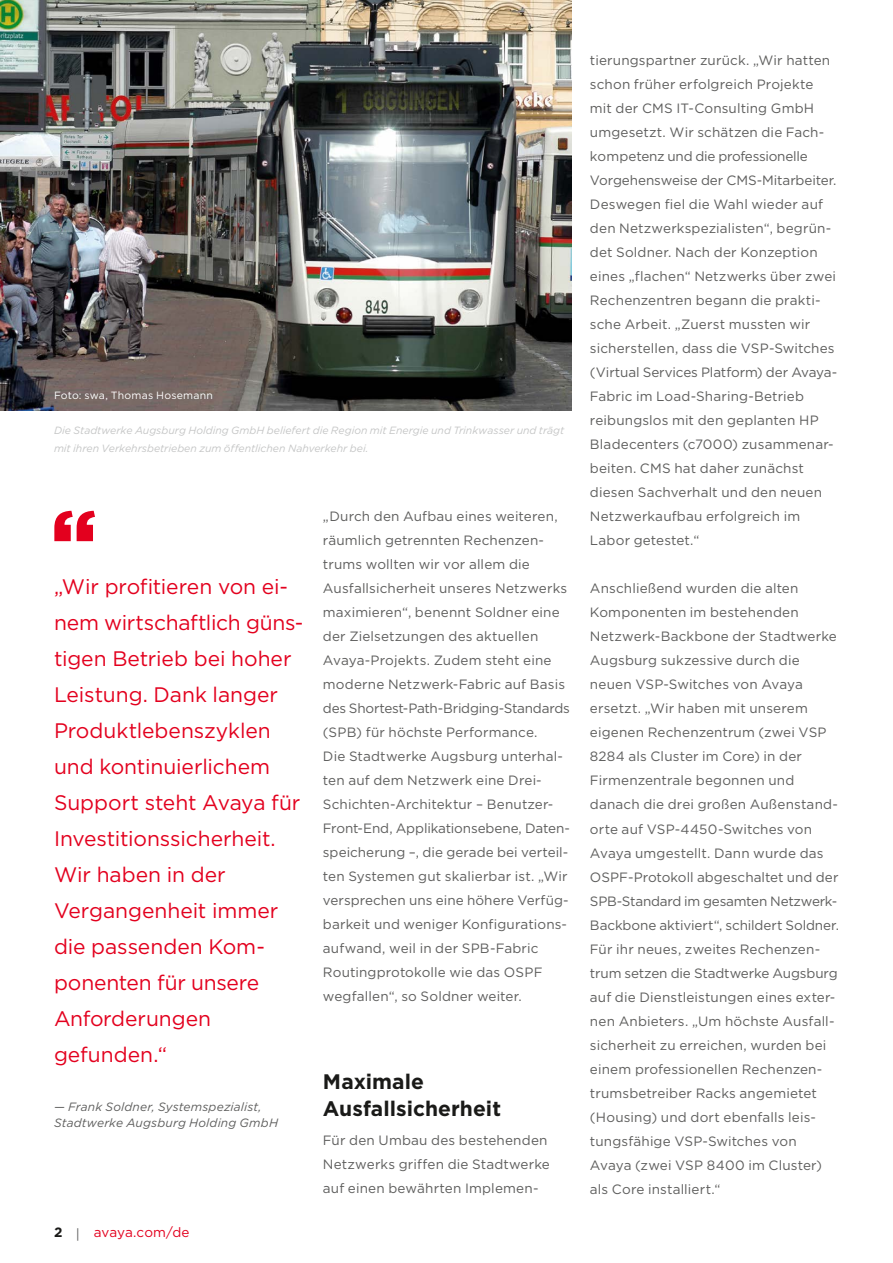
<style>
.page{position:relative;width:893px;height:1263px;background:#fff}
.page>*{position:absolute;margin:0;border:0;box-sizing:border-box;transform-origin:0 0}
.t1{font:900 84px "Gotham";color:#e3001e}
.t2{font:21px/36px "Gotham";letter-spacing:-.005em;color:#e3001e}
.t3{font:700 21px/27px "Gotham";color:#1a1a18}
.t4{font:13.5px/24px "Gotham";letter-spacing:.01em;color:#5e5e5d}
.t5{font:13.5px "Gotham";color:#e3001e}
.t6{font:italic 12px/16.5px "Gotham";letter-spacing:.015em;color:#5e5e5d}
.t7{font:italic 10.5px/18px "Gotham";color:#c5c6c6}
.t8{font:10.5px "Gotham";letter-spacing:.02em;color:#fff}
.s1{font-weight:700;color:#1a1a18}
.s2{color:#5e5e5d}
</style>
<div class="page">
<img style="left:0;top:0;width:572px;height:410px">
<p class="t8" style="left:54px;top:390px;width:161px">Foto: swa, Thomas Hosemann</p>
<p class="t7" style="left:54px;top:421px;width:512px">Die Stadtwerke Augsburg Holding GmbH beliefert die Region mit Energie und Trinkwasser und trägt mit ihren Verkehrsbetrieben zum öffentlichen Nahverkehr bei.</p>
<h1 class="t1" style="left:51px;top:492px;width:47px">“</h1>
<p class="t4" style="left:323px;top:504px;width:248px">„Durch den Aufbau eines weiteren, räumlich getrennten Rechenzen&shy;trums wollten wir vor allem die Ausfallsicherheit unseres Netzwerks maximieren“, benennt Soldner eine der Zielsetzungen des aktuellen Avaya-Projekts. Zudem steht eine moderne Netzwerk-Fabric auf Basis des Shortest-Path-Bridging-Standards (SPB) für höchste Performance.<br>Die Stadtwerke Augsburg unterhal&shy;ten auf dem Netzwerk eine Drei-Schichten-Architektur – Benutzer-Front-End, Applikationsebene, Daten&shy;speicherung –, die gerade bei verteil&shy;ten Systemen gut skalierbar ist. „Wir versprechen uns eine höhere Verfüg&shy;barkeit und weniger Konfigurations&shy;aufwand, weil in der SPB-Fabric Routingprotokolle wie das OSPF wegfallen“, so Soldner weiter.</p>
<p class="t2" style="left:54px;top:568px;width:251px">„Wir profitieren von ei&shy;nem wirtschaftlich güns&shy;tigen Betrieb bei hoher<br>Leistung. Dank langer<br>Produktlebenszyklen und kontinuierlichem<br>Support steht Avaya für<br>Investitionssicherheit.<br>Wir haben in der<br>Vergangenheit immer die passenden Kom&shy;ponenten für unsere<br>Anforderungen gefunden.“</p>
<p class="t6" style="left:54px;top:1098px;width:226px">— Frank Soldner, Systemspezialist,<br>Stadtwerke Augsburg Holding GmbH</p>
<h2 class="t3" style="left:323px;top:1067px;width:180px">Maximale<br>Ausfallsicherheit</h2>
<p class="t4" style="left:323px;top:1128px;width:228px">Für den Umbau des bestehenden<br>Netzwerks griffen die Stadtwerke auf einen bewährten Implemen-</p>
<p class="t5" style="left:54px;top:1225px;width:137px"><span class="s1">2</span> <span class="s2">|</span> avaya.com/de</p>
<p class="t4" style="left:590px;top:48px;width:249px">tierungspartner zurück. „Wir hatten schon früher erfolgreich Projekte mit der CMS IT-Consulting GmbH umgesetzt. Wir schätzen die Fach&shy;kompetenz und die professionelle Vorgehensweise der CMS-Mitarbeiter.<br>Deswegen fiel die Wahl wieder auf den Netzwerkspezialisten“, begrün&shy;det Soldner. Nach der Konzeption eines „flachen“ Netzwerks über zwei Rechenzentren begann die prakti&shy;sche Arbeit. „Zuerst mussten wir sicherstellen, dass die VSP-Switches (Virtual Services Platform) der Avaya-Fabric im Load-Sharing-Betrieb reibungslos mit den geplanten HP Bladecenters (c7000) zusammenar&shy;beiten. CMS hat daher zunächst diesen Sachverhalt und den neuen Netzwerkaufbau erfolgreich im Labor getestet.“</p>
<p class="t4" style="left:590px;top:576px;width:250px">Anschließend wurden die alten Komponenten im bestehenden Netzwerk-Backbone der Stadtwerke Augsburg sukzessive durch die neuen VSP-Switches von Avaya ersetzt. „Wir haben mit unserem eigenen Rechenzentrum (zwei VSP 8284 als Cluster im Core) in der Firmenzentrale begonnen und danach die drei großen Außenstand&shy;orte auf VSP-4450-Switches von Avaya umgestellt. Dann wurde das OSPF-Protokoll abgeschaltet und der SPB-Standard im gesamten Netzwerk-Backbone aktiviert“, schildert Soldner.<br>Für ihr neues, zweites Rechenzen&shy;trum setzen die Stadtwerke Augsburg auf die Dienstleistungen eines exter&shy;nen Anbieters. „Um höchste Ausfall&shy;sicherheit zu erreichen, wurden bei einem professionellen Rechenzen&shy;trumsbetreiber Racks angemietet (Housing) und dort ebenfalls leis&shy;tungsfähige VSP-Switches von Avaya (zwei VSP 8400 im Cluster) als Core installiert.“</p>
</div>
